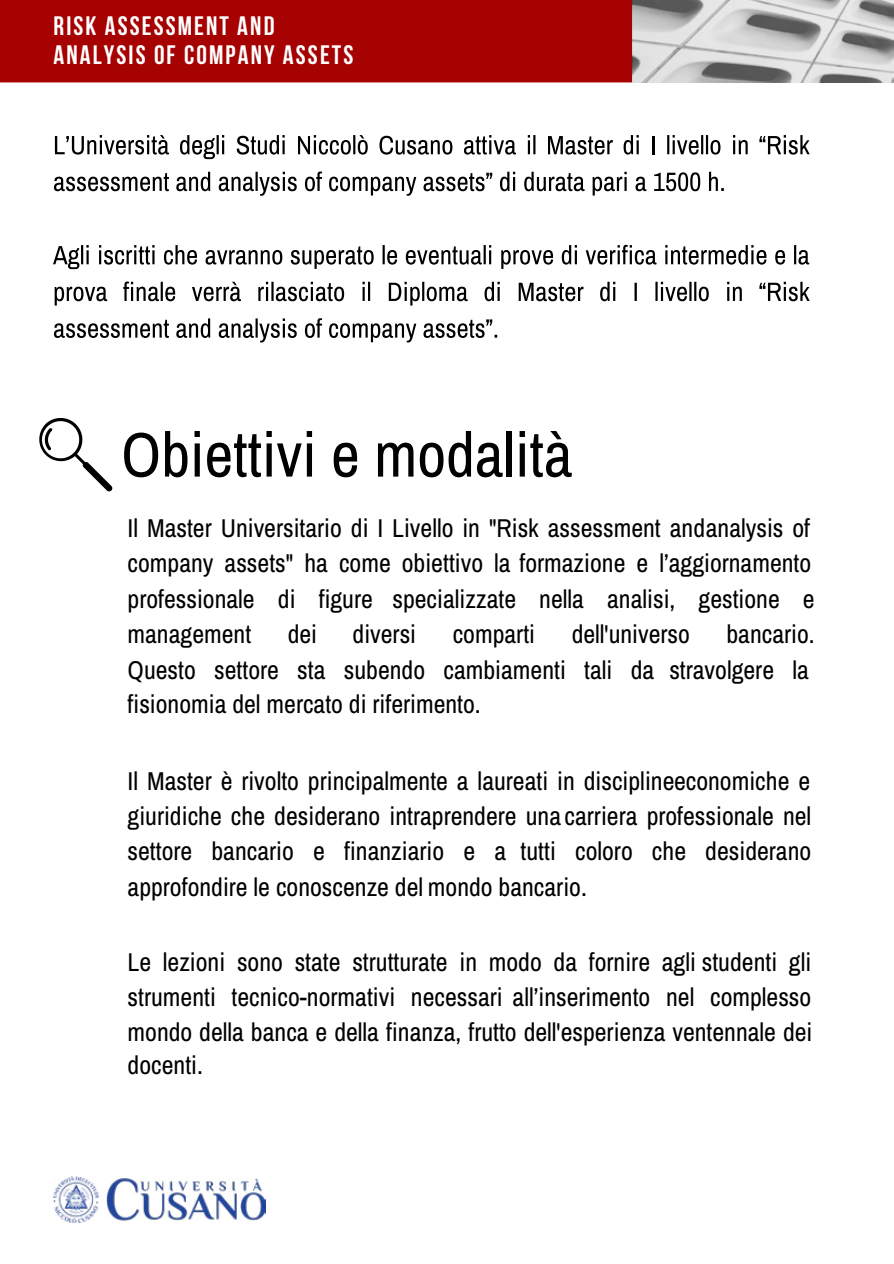
<style>
.page{position:relative;width:894px;height:1264px;background:#fff}
.page>*{position:absolute;margin:0;border:0;box-sizing:border-box;transform-origin:0 0}
.t1{font:63px "Archivo Narrow";color:#000}
.t2{font:700 26.55px/28.2px "Bebas Neue";letter-spacing:.08em;color:#fff}
.t3{font:25.8px/35.5px "Archivo Narrow";color:#000}
</style>
<div class="page">
<svg style="left:39px;top:418px;width:73px;height:73px"></svg>
<svg style="left:55px;top:135px;width:169px;height:24px"></svg>
<svg style="left:237px;top:135px;width:47px;height:20px"></svg>
<svg style="left:298px;top:135px;width:154px;height:20px"></svg>
<svg style="left:464px;top:135px;width:71px;height:20px"></svg>
<svg style="left:548px;top:135px;width:90px;height:20px"></svg>
<svg style="left:652px;top:136px;width:2px;height:18px"></svg>
<svg style="left:667px;top:135px;width:80px;height:20px"></svg>
<svg style="left:759px;top:135px;width:50px;height:20px"></svg>
<svg style="left:54px;top:171px;width:669px;height:25px"></svg>
<svg style="left:53px;top:245px;width:756px;height:24px"></svg>
<svg style="left:55px;top:281px;width:754px;height:24px"></svg>
<svg style="left:54px;top:318px;width:443px;height:24px"></svg>
<div style="left:0;top:0;width:632px;height:82px;background:#a60202"></div>
<img style="left:632px;top:0;width:261px;height:82px">
<img style="left:53px;top:1176px;width:212px;height:46px">
<p class="t2" style="left:54px;top:12px;width:301px">RISK ASSESSMENT AND<br>ANALYSIS OF COMPANY ASSETS</p>
<h1 class="t1" style="left:121px;top:410px;width:453px">Obiettivi e modalità</h1>
<p class="t3" style="left:127px;top:509px;width:688px">Il Master Universitario di I Livello in "Risk assessment andanalysis of company assets" ha come obiettivo la formazione e l’aggiornamento professionale di figure specializzate nella analisi, gestione e management</p>
<p class="t3" style="left:288px;top:616px;width:31px">dei</p>
<p class="t3" style="left:352px;top:616px;width:65px">diversi</p>
<p class="t3" style="left:452px;top:616px;width:84px">comparti</p>
<p class="t3" style="left:571px;top:616px;width:120px">dell'universo</p>
<p class="t3" style="left:127px;top:616px;width:688px;line-height:34.7px;text-indent:598px">bancario.<br>Questo settore sta subendo cambiamenti tali da stravolgere la fisionomia del mercato di riferimento.</p>
<p class="t3" style="left:127px;top:762px;width:685px;text-align:justify">Il Master è rivolto principalmente a laureati in disciplineeconomiche e giuridiche che desiderano intraprendere una carriera professionale nel settore bancario e finanziario e a tutti coloro che desiderano approfondire le conoscenze del mondo bancario.</p>
<p class="t3" style="left:127px;top:944px;width:686px;line-height:34.3px;text-align:justify">Le lezioni sono state strutturate in modo da fornire agli studenti gli strumenti tecnico-normativi necessari all’inserimento nel complesso mondo della banca e della finanza, frutto dell'esperienza ventennale dei docenti.</p>
</div>
